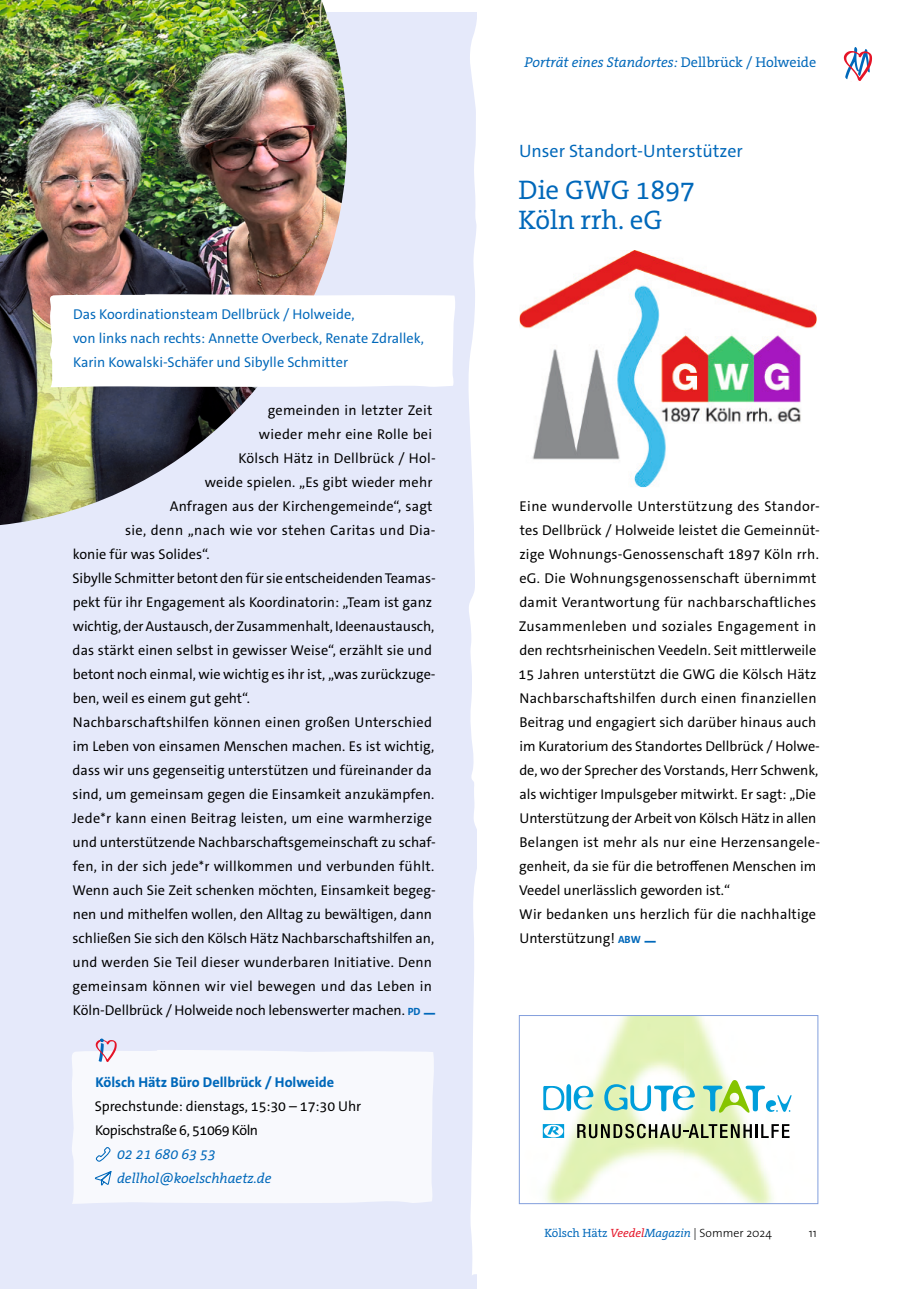
<style>
.page{position:relative;width:919px;height:1289px;background:#fff}
.page>*{position:absolute;margin:0;border:0;box-sizing:border-box;transform-origin:0 0}
.t1{font:27px/30px "The Serif Office";color:#0068ba}
.t2{font:18px "The Sans Office";color:#0068ba}
.t3{font:14.25px/24px "The Sans Office";letter-spacing:.005em;color:#000}
.t4{font:14.25px/24px "The Sans Office";color:#0068ba}
.t5{font:italic 14.25px/24px "The Serif Office";color:#0068ba}
.t6{font:14.25px "The Sans Office";letter-spacing:.025em;color:#000}
.t7{font:700 14.25px "The Sans Office";color:#0068ba}
.t8{font:300 12px "The Sans";color:#000}
.s1{font-weight:700;font-size:10.5px;color:#0068ba}
.s2{font-weight:700;color:#0068ba}
.s3{font-style:normal}
.s4{font-family:"The Serif Office";font-weight:400;color:#0068ba}
.s5{font-family:"The Serif Office";font-weight:400;font-style:italic;color:#e51427}
.s6{font-family:"The Serif Office";font-weight:400;font-style:italic;color:#0068ba}
</style>
<div class="page">
<div style="left:0;top:13px;width:476px;height:1275px;background:#e5e9fa"></div>
<img style="left:0;top:0;width:347px;height:525px">
<svg style="left:467px;top:12px;width:10px;height:1264px"></svg>
<img style="left:542px;top:1017px;width:250px;height:184px">
<svg style="left:604px;top:1084px;width:91px;height:27px"></svg>
<svg style="left:703px;top:1079px;width:88px;height:33px"></svg>
<svg style="left:543px;top:1084px;width:50px;height:27px"></svg>
<svg style="left:542px;top:1124px;width:22px;height:13px"></svg>
<svg style="left:577px;top:1123px;width:212px;height:15px;background:#959c81"></svg>
<div style="left:519px;top:1015px;width:299px;height:188px;border:1px solid #839fdd"></div>
<img style="left:519px;top:250px;width:297px;height:237px">
<div style="left:72px;top:1050px;width:362px;height:153px;background:#f8f9fd"></div>
<svg style="left:95px;top:1145px;width:17px;height:17px"></svg>
<svg style="left:94px;top:1169px;width:18px;height:25px"></svg>
<svg style="left:96px;top:1038px;width:21px;height:24px"></svg>
<div style="left:46px;top:294px;width:409px;height:93px;background:#fff"></div>
<svg style="left:843px;top:47px;width:29px;height:34px"></svg>
<p class="t4" style="left:73px;top:302px;width:352px">Das Koordinationsteam Dellbrück / Holweide,<br>von links nach rechts: Annette Overbeck, Renate Zdrallek,<br>Karin Kowalski-Schäfer und Sibylle Schmitter</p>
<p class="t3" style="left:268px;top:398px;width:166px">gemeinden in letzter Zeit</p>
<p class="t3" style="left:259px;top:422px;width:175px">wieder mehr eine Rolle bei</p>
<p class="t3" style="left:238px;top:446px;width:199px">Kölsch Hätz in Dellbrück / Hol-</p>
<p class="t3" style="left:205px;top:470px;width:229px">weide spielen. „Es gibt wieder mehr</p>
<p class="t3" style="left:170px;top:494px;width:264px">Anfragen aus der Kirchengemeinde“, sagt</p>
<p class="t3" style="left:125px;top:518px;width:312px">sie, denn „nach wie vor stehen Caritas und Dia-</p>
<p class="t3" style="left:73px;top:542px;width:138px">konie für was Solides“.</p>
<p class="t3" style="left:72px;top:566px;width:364px">Sibylle Schmitter betont den für sie entscheidenden Teamas-</p>
<p class="t3" style="left:73px;top:590px;width:361px">pekt für ihr Engagement als Koordinatorin: „Team ist ganz</p>
<p class="t3" style="left:73px;top:614px;width:363px">wichtig, der Austausch, der Zusammenhalt, Ideenaustausch,</p>
<p class="t3" style="left:73px;top:638px;width:361px">das stärkt einen selbst in gewisser Weise“, erzählt sie und</p>
<p class="t3" style="left:73px;top:662px;width:364px">betont noch einmal, wie wichtig es ihr ist, „was zurückzuge-</p>
<p class="t3" style="left:73px;top:686px;width:179px">ben, weil es einem gut geht“.</p>
<p class="t3" style="left:73px;top:710px;width:360px">Nachbarschaftshilfen können einen großen Unterschied</p>
<p class="t3" style="left:73px;top:734px;width:363px">im Leben von einsamen Menschen machen. Es ist wichtig,</p>
<p class="t3" style="left:73px;top:758px;width:361px">dass wir uns gegenseitig unterstützen und füreinander da</p>
<p class="t3" style="left:73px;top:782px;width:363px">sind, um gemeinsam gegen die Einsamkeit anzukämpfen.</p>
<p class="t3" style="left:72px;top:806px;width:361px">Jede*r kann einen Beitrag leisten, um eine warmherzige</p>
<p class="t3" style="left:73px;top:830px;width:364px">und unterstützende Nachbarschaftsgemeinschaft zu schaf-</p>
<p class="t3" style="left:73px;top:854px;width:363px">fen, in der sich jede*r willkommen und verbunden fühlt.</p>
<p class="t3" style="left:72px;top:878px;width:365px">Wenn auch Sie Zeit schenken möchten, Einsamkeit begeg-</p>
<p class="t3" style="left:73px;top:902px;width:361px">nen und mithelfen wollen, den Alltag zu bewältigen, dann</p>
<p class="t3" style="left:72px;top:926px;width:363px">schließen Sie sich den Kölsch Hätz Nachbarschaftshilfen an,</p>
<p class="t3" style="left:73px;top:950px;width:361px">und werden Sie Teil dieser wunderbaren Initiative. Denn</p>
<p class="t6" style="left:72px;top:977px;width:361px">gemeinsam können wir viel bewegen und das Leben in</p>
<p class="t3" style="left:73px;top:998px;width:365px">Köln-Dellbrück / Holweide noch lebenswerter machen. <span class="s1">PD</span> <span class="s2">—</span></p>
<p class="t7" style="left:95px;top:1073px;width:240px">Kölsch Hätz Büro Dellbrück / Holweide</p>
<p class="t3" style="left:95px;top:1094px;width:268px">Sprechstunde: dienstags, 15:30 – 17:30 Uhr<br>Kopischstraße 6, 51069 Köln</p>
<p class="t5" style="left:117px;top:1142px;width:156px">02 21 680 63 53 dellhol@koelschhaetz.de</p>
<p class="t5" style="left:524px;top:50px;width:293px">Porträt eines Standortes: <span class="s3">Dellbrück / Holweide</span></p>
<p class="t2" style="left:519px;top:139px;width:225px">Unser Standort-Unterstützer</p>
<h1 class="t1" style="left:518px;top:175px;width:178px">Die GWG 1897<br>Köln rrh. eG</h1>
<p class="t3" style="left:518px;top:494px;width:303px">Eine wundervolle Unterstützung des Standor&shy;tes Dellbrück / Holweide leistet die Gemeinnüt&shy;zige Wohnungs-Genossenschaft 1897 Köln rrh. eG. Die Wohnungsgenossenschaft übernimmt damit Verantwortung für nachbarschaftliches Zusammenleben und soziales Engagement in den rechtsrheinischen Veedeln. Seit mittlerweile 15 Jahren unterstützt die GWG die Kölsch Hätz Nachbarschaftshilfen durch einen finanziellen Beitrag und engagiert sich darüber hinaus auch im Kuratorium des Standortes Dellbrück / Holwe&shy;de, wo der Sprecher des Vorstands, Herr Schwenk, als wichtiger Impulsgeber mitwirkt. Er sagt: „Die Unterstützung der Arbeit von Kölsch Hätz in allen Belangen ist mehr als nur eine Herzensangele&shy;genheit, da sie für die betroffenen Menschen im Veedel unerlässlich geworden ist.“<br>Wir bedanken uns herzlich für die nachhaltige Unterstützung! <span class="s1">ABW</span> <span class="s2">—</span></p>
<p class="t8" style="left:544px;top:1223px;width:229px"><span class="s4">Kölsch Hätz</span> <span class="s5">Veedel</span><span class="s6">Magazin</span> | Sommer 2024</p>
<p class="t8" style="left:808px;top:1223px;width:10px">11</p>
</div>
